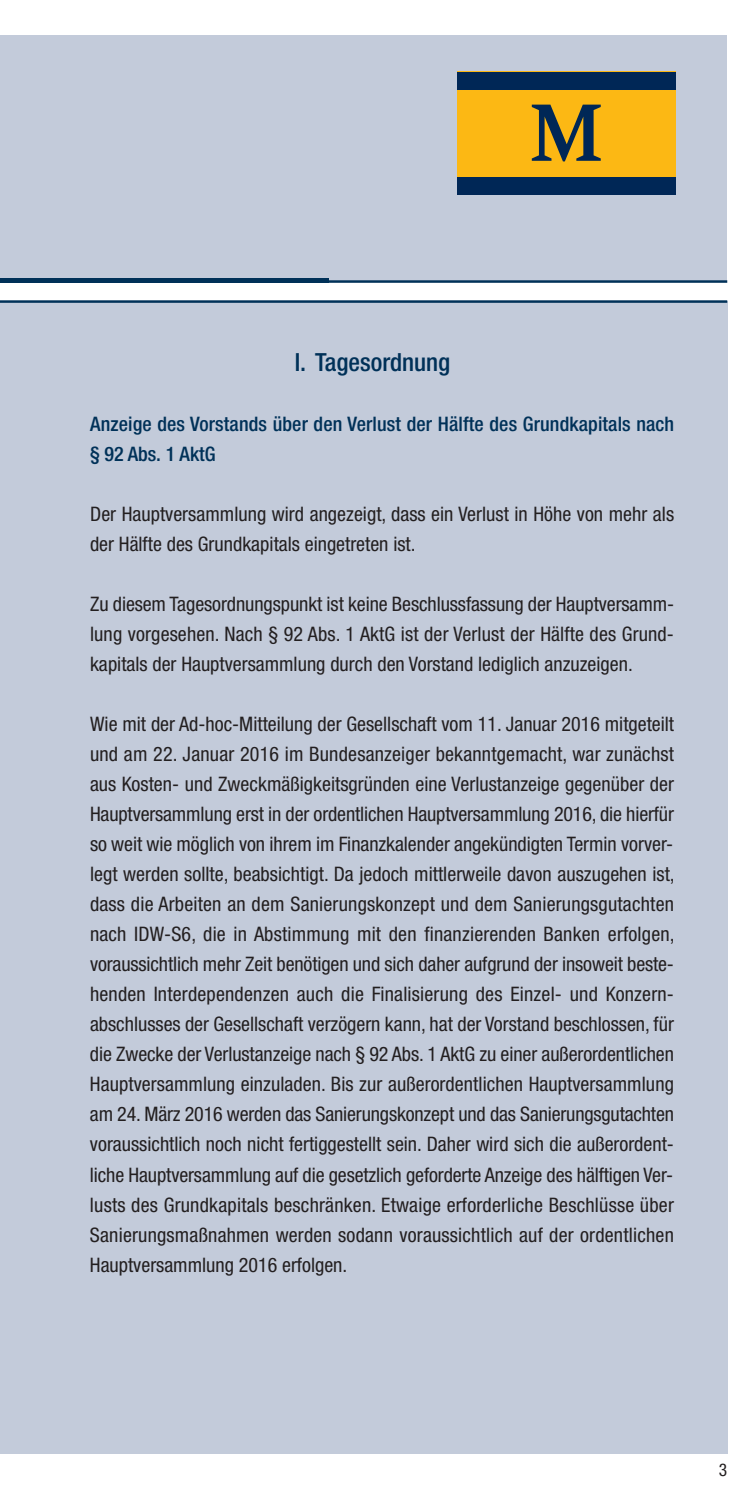
<style>
.page{position:relative;width:745px;height:1489px;background:#fff}
.page>*{position:absolute;margin:0;border:0;box-sizing:border-box;transform-origin:0 0}
.t1{font:500 condensed 25px "Helvetica Neue";color:#003158}
.t2{font:condensed 20px/30px "Helvetica Neue";color:#231f20;text-align:justify}
.t3{font:500 condensed 20px/30px "Helvetica Neue";letter-spacing:.005em;color:#003158}
.t4{font:condensed 17.5px "Helvetica Neue";color:#231f20}
</style>
<div class="page">
<div style="left:0;top:35px;width:726px;height:246px;background:#c3cbda"></div>
<div style="left:0;top:301px;width:726px;height:1152px;background:#c3cbda"></div>
<hr style="left:0;top:300px;width:726px;height:3px;background:#003158">
<hr style="left:0;top:280px;width:726px;height:3px;background:#003158">
<hr style="left:0;top:278px;width:328px;height:4px;background:#003158">
<div style="left:457px;top:72px;width:218px;height:119px;background:#fcb814"></div>
<div style="left:457px;top:72px;width:218px;height:17px;background:#002756"></div>
<div style="left:457px;top:177px;width:218px;height:18px;background:#002756"></div>
<svg style="left:531px;top:105px;width:69px;height:56px"></svg>
<p class="t1" style="left:294px;top:353px;width:157px">I. Tagesordnung</p>
<p class="t3" style="left:90px;top:410px;width:585px">Anzeige des Vorstands über den Verlust der Hälfte des Grundkapitals nach § 92 Abs. 1 AktG</p>
<p class="t2" style="left:90px;top:500px;width:585px">Der Hauptversammlung wird angezeigt, dass ein Verlust in Höhe von mehr als der Hälfte des Grundkapitals eingetreten ist.</p>
<p class="t2" style="left:90px;top:590px;width:585px">Zu diesem Tagesordnungspunkt ist keine Beschlussfassung der Hauptversamm&shy;lung vorgesehen. Nach § 92 Abs. 1 AktG ist der Verlust der Hälfte des Grund&shy;kapitals der Hauptversammlung durch den Vorstand lediglich anzuzeigen.</p>
<p class="t2" style="left:90px;top:710px;width:586px">Wie mit der Ad-hoc-Mitteilung der Gesellschaft vom 11. Januar 2016 mitgeteilt und am 22. Januar 2016 im Bundesanzeiger bekanntgemacht, war zunächst aus Kosten- und Zweckmäßigkeitsgründen eine Verlustanzeige gegenüber der Hauptversammlung erst in der ordentlichen Hauptversammlung 2016, die hierfür so weit wie möglich von ihrem im Finanzkalender angekündigten Termin vorver&shy;legt werden sollte, beabsichtigt. Da jedoch mittlerweile davon auszugehen ist, dass die Arbeiten an dem Sanierungskonzept und dem Sanierungsgutachten nach IDW-S6, die in Abstimmung mit den finanzierenden Banken erfolgen, voraussichtlich mehr Zeit benötigen und sich daher aufgrund der insoweit beste&shy;henden Interdependenzen auch die Finalisierung des Einzel- und Konzern&shy;abschlusses der Gesellschaft verzögern kann, hat der Vorstand beschlossen, für die Zwecke der Verlustanzeige nach § 92 Abs. 1 AktG zu einer außerordentlichen Hauptversammlung einzuladen. Bis zur außerordentlichen Hauptversammlung am 24. März 2016 werden das Sanierungskonzept und das Sanierungsgutachten voraussichtlich noch nicht fertiggestellt sein. Daher wird sich die außerordent&shy;liche Hauptversammlung auf die gesetzlich geforderte Anzeige des hälftigen Ver&shy;lusts des Grundkapitals beschränken. Etwaige erforderliche Beschlüsse über Sanierungsmaßnahmen werden sodann voraussichtlich auf der ordentlichen Hauptversammlung 2016 erfolgen.</p>
<p class="t4" style="left:718px;top:1462px;width:10px">3</p>
</div>
